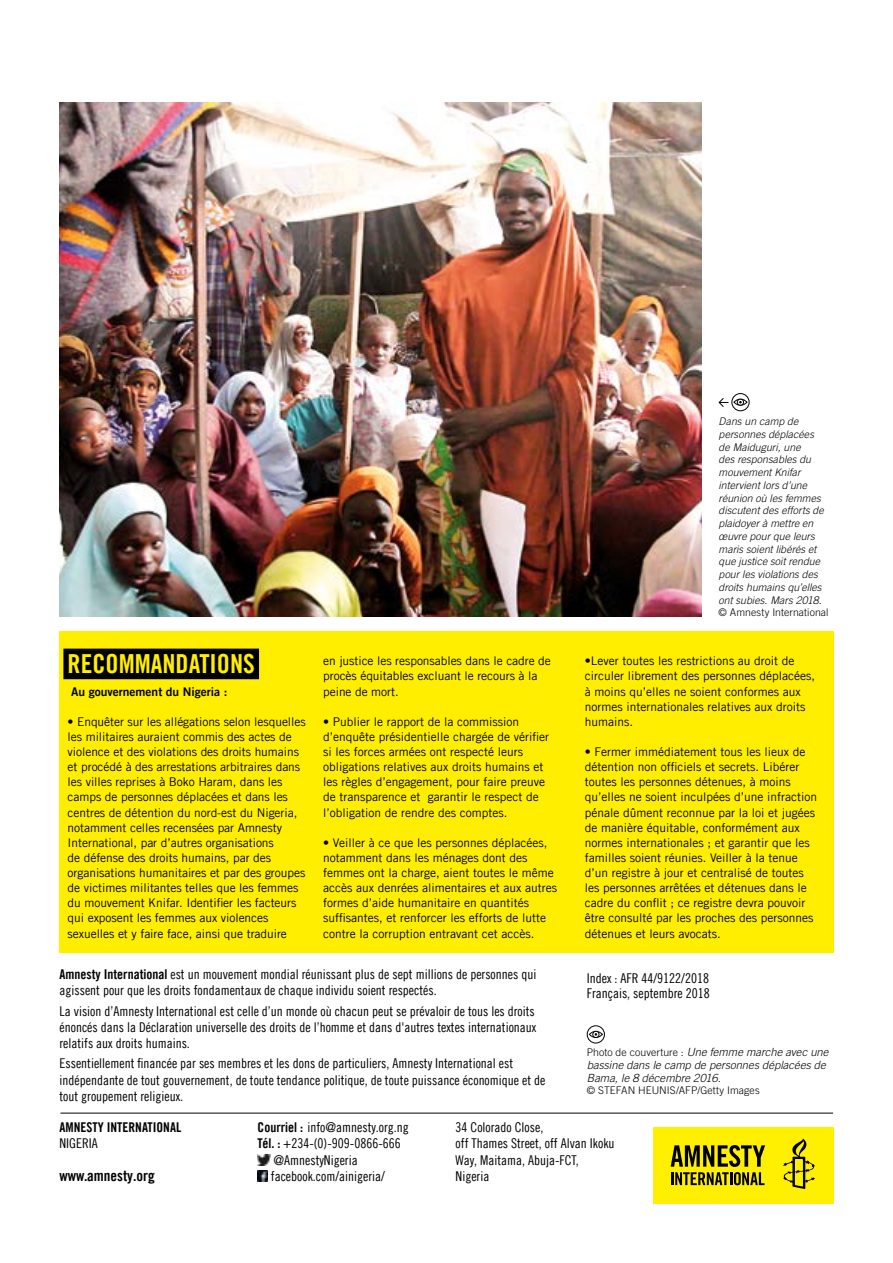
<style>
.page{position:relative;width:893px;height:1263px;background:#fff}
.page>*{position:absolute;margin:0;border:0;box-sizing:border-box;transform-origin:0 0}
.Heading_style__2_RY{font:26.25px "Amnesty Trade Gothic Bd Cn 20";color:#fe0}
.t1{font:15px "Amnesty Trade Gothic Bd Cn 20";color:#000}
.t2{font:13.5px/16.2px "Amnesty Trade Gothic Cn 18";color:#000}
.t3{font:13.5px "Amnesty Trade Gothic Bd Cn 20";color:#000}
.body_text{font:12px/15.1px "Amnesty Trade Gothic";color:#000}
.body_text-2{font:12px "Amnesty Trade Gothic Bd 2";color:#000}
.Photo_Caption_0_75bl{font:italic 300 11.25px/12.8px "Amnesty Trade Gothic";letter-spacing:.005em;color:#000}
.Photo_Caption_0_75bl-2{font:italic 300 10.5px/12.8px "Amnesty Trade Gothic";letter-spacing:.005em;color:#000}
.Credit{font:300 10.5px "Amnesty Trade Gothic";letter-spacing:.01em;color:#000}
.Photo_Caption_0_75bl-3{font:300 10.5px "Amnesty Trade Gothic";letter-spacing:.01em;color:#000}
.s1{font-family:"Amnesty Trade Gothic Bd Cn 20"}
.s2{font-style:normal;font-size:10.5px}
</style>
<div class="page">
<div style="left:653px;top:1127px;width:180px;height:76px;background:#ffef00"></div>
<svg style="left:783px;top:1138px;width:32px;height:51px"></svg>
<svg style="left:671px;top:1145px;width:94px;height:40px"></svg>
<div style="left:592px;top:1031px;width:7px;height:6px;border:1px solid #000;border-radius:50%"></div>
<div style="left:589px;top:1031px;width:14px;height:7px;border:1px solid #000;border-radius:50%"></div>
<div style="left:587px;top:1025px;width:18px;height:18px;border:1px solid #000;border-radius:50%"></div>
<hr style="left:60px;top:1113px;width:773px;height:1px;background:#000">
<div style="left:59px;top:631px;width:774px;height:321px;background:#fe0"></div>
<div style="left:63px;top:649px;width:196px;height:30px;background:#000"></div>
<div style="left:737px;top:399px;width:7px;height:6px;border:1px solid #000;border-radius:50%"></div>
<div style="left:733px;top:399px;width:14px;height:7px;border:1px solid #000;border-radius:50%"></div>
<svg style="left:718px;top:398px;width:11px;height:9px"></svg>
<div style="left:731px;top:393px;width:18px;height:18px;border:1px solid #000;border-radius:50%"></div>
<img style="left:60px;top:102px;width:642px;height:514px">
<svg style="left:258px;top:1155px;width:12px;height:10px"></svg>
<svg style="left:258px;top:1171px;width:10px;height:10px"></svg>
<p class="Heading_style__2_RY" style="left:68px;top:648px;width:189px">RECOMMANDATIONS</p>
<p class="body_text-2" style="left:71px;top:684px;width:158px">Au gouvernement du Nigeria :</p>
<p class="body_text" style="left:68px;top:714px;width:240px">• Enquêter sur les allégations selon lesquelles les militaires auraient commis des actes de violence et des violations des droits humains et procédé à des arrestations arbitraires dans les villes reprises à Boko Haram, dans les camps de personnes déplacées et dans les centres de détention du nord-est du Nigeria, notamment celles recensées par Amnesty International, par d’autres organisations<br>de défense des droits humains, par des organisations humanitaires et par des groupes de victimes militantes telles que les femmes du mouvement Knifar. Identifier les facteurs qui exposent les femmes aux violences sexuelles et y faire face, ainsi que traduire</p>
<p class="body_text" style="left:323px;top:653px;width:229px">en justice les responsables dans le cadre de procès équitables excluant le recours à la peine de mort.</p>
<p class="body_text" style="left:323px;top:714px;width:228px">• Publier le rapport de la commission d’enquête présidentielle chargée de vérifier si les forces armées ont respecté leurs obligations relatives aux droits humains et les règles d’engagement, pour faire preuve de transparence et garantir le respect de l’obligation de rendre des comptes.</p>
<p class="body_text" style="left:323px;top:835px;width:235px">• Veiller à ce que les personnes déplacées, notamment dans les ménages dont des femmes ont la charge, aient toutes le même accès aux denrées alimentaires et aux autres formes d’aide humanitaire en quantités suffisantes, et renforcer les efforts de lutte contre la corruption entravant cet accès.</p>
<p class="Photo_Caption_0_75bl-2" style="left:719px;top:415px;width:107px">Dans un camp de personnes déplacées de Maiduguri, une<br>des responsables du mouvement Knifar intervient lors d’une réunion où les femmes discutent des efforts de plaidoyer à mettre en œuvre pour que leurs maris soient libérés et que justice soit rendue pour les violations des droits humains qu’elles ont subies. Mars 2018.</p>
<p class="Photo_Caption_0_75bl-3" style="left:719px;top:606px;width:111px">© Amnesty International</p>
<p class="body_text" style="left:585px;top:653px;width:232px">•Lever toutes les restrictions au droit de circuler librement des personnes déplacées, à moins qu’elles ne soient conformes aux normes internationales relatives aux droits humains.</p>
<p class="body_text" style="left:585px;top:744px;width:234px">• Fermer immédiatement tous les lieux de détention non officiels et secrets. Libérer toutes les personnes détenues, à moins qu’elles ne soient inculpées d’une infraction pénale dûment reconnue par la loi et jugées de manière équitable, conformément aux normes internationales ; et garantir que les familles soient réunies. Veiller à la tenue d’un registre à jour et centralisé de toutes les personnes arrêtées et détenues dans le cadre du conflit ; ce registre devra pouvoir être consulté par les proches des personnes détenues et leurs avocats.</p>
<p class="t2" style="left:60px;top:966px;width:478px"><span class="s1">Amnesty International</span> est un mouvement mondial réunissant plus de sept millions de personnes qui agissent pour que les droits fondamentaux de chaque individu soient respectés.</p>
<p class="t2" style="left:60px;top:1002px;width:478px;text-align:justify">La vision d’Amnesty International est celle d’un monde où chacun peut se prévaloir de tous les droits énoncés dans la Déclaration universelle des droits de l’homme et dans d'autres textes internationaux relatifs aux droits humains.</p>
<p class="t2" style="left:60px;top:1055px;width:487px">Essentiellement financée par ses membres et les dons de particuliers, Amnesty International est indépendante de tout gouvernement, de toute tendance politique, de toute puissance économique et de tout groupement religieux.</p>
<p class="Photo_Caption_0_75bl" style="left:587px;top:1046px;width:243px"><span class="s2">Photo de couverture :</span> Une femme marche avec une bassine dans le camp de personnes déplacées de<br>Bama, le 8 décembre 2016.</p>
<p class="t2" style="left:587px;top:970px;width:124px">Index : AFR 44/9122/2018</p>
<p class="t2" style="left:587px;top:985px;width:124px">Français, septembre 2018</p>
<p class="Credit" style="left:587px;top:1084px;width:174px">© STEFAN HEUNIS/AFP/Getty Images</p>
<p class="t3" style="left:60px;top:1118px;width:123px">AMNESTY INTERNATIONAL</p>
<p class="t2" style="left:60px;top:1135px;width:40px">NIGERIA</p>
<p class="t1" style="left:60px;top:1166px;width:97px">www.amnesty.org</p>
<p class="t2" style="left:258px;top:1118px;width:153px"><span class="s1">Courriel :</span> info@amnesty.org.ng</p>
<p class="t2" style="left:258px;top:1135px;width:145px"><span class="s1">Tél. :</span> +234-(0)-909-0866-666</p>
<p class="t2" style="left:273px;top:1151px;width:86px">@AmnestyNigeria</p>
<p class="t2" style="left:271px;top:1168px;width:115px">facebook.com/ainigeria/</p>
<p class="t2" style="left:456px;top:1118px;width:89px">34 Colorado Close,</p>
<p class="t2" style="left:456px;top:1135px;width:160px">off Thames Street, off Alvan Ikoku<br>Way, Maitama, Abuja-FCT,</p>
<p class="t2" style="left:456px;top:1168px;width:35px">Nigeria</p>
</div>
